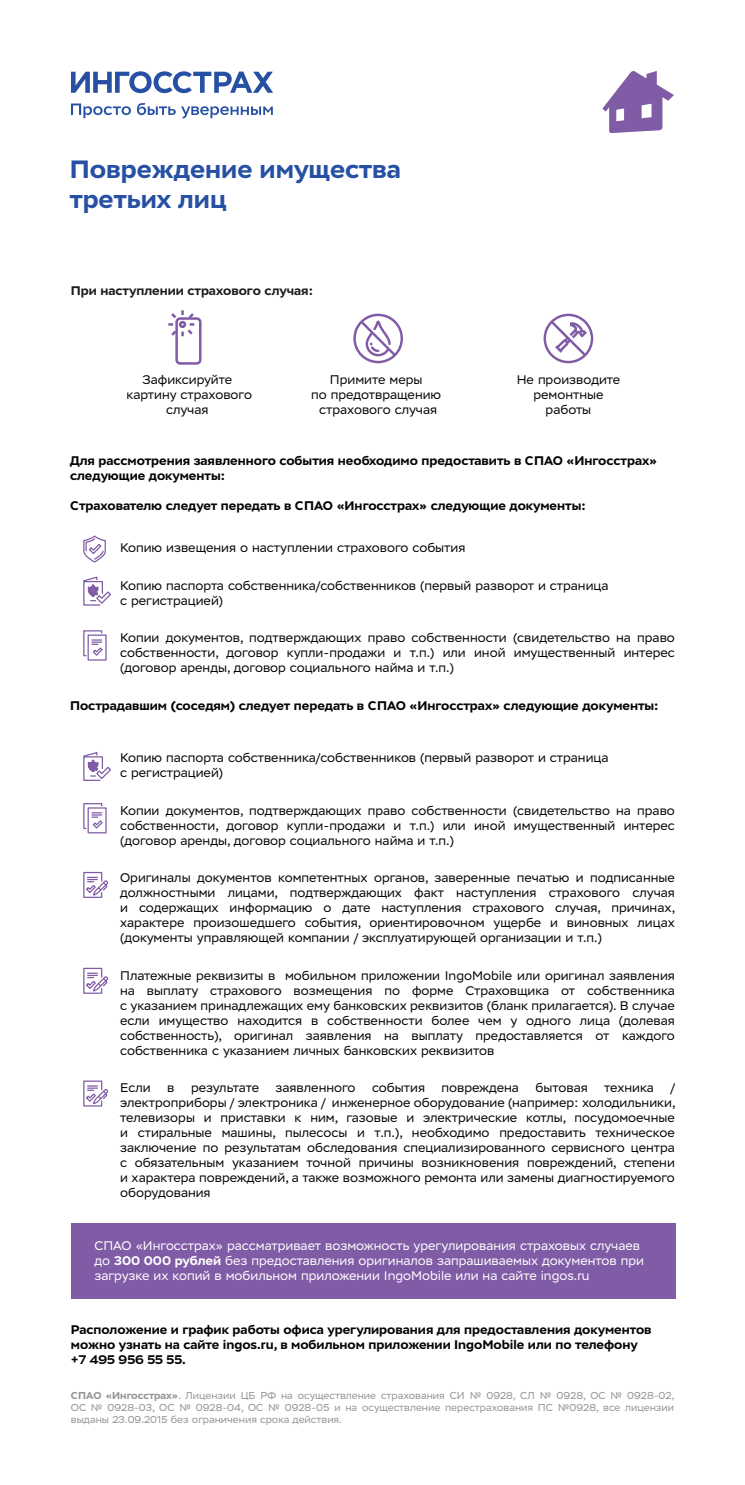
<style>
.page{position:relative;width:745px;height:1485px;background:#fff}
.page>*{position:absolute;margin:0;border:0;box-sizing:border-box;transform-origin:0 0}
.t1{font:700 25px/30px "Ingo Stem";color:#2650a3}
.t2{font:12.5px/15px "Ingo Stem";color:#040503;text-align:justify}
.t3{font:700 12.5px/15px "Ingo Stem";color:#040503}
.t4{font:12.5px/15px "Ingo Stem";color:#fff}
.t5{font:700 12.5px "Ingo Stem";color:#211d1e}
.t6{font:12.5px "Ingo Stem";letter-spacing:-.02em;color:#040503}
.t7{font:10px/12px "Ingo Stem";color:#929497;text-align:justify}
.s1{font-weight:700}
</style>
<div class="page">
<svg style="left:353px;top:314px;width:50px;height:49px"></svg>
<div style="left:71px;top:1224px;width:604px;height:75px;background:#805ba6"></div>
<svg style="left:602px;top:71px;width:71px;height:62px"></svg>
<svg style="left:71px;top:104px;width:60px;height:14px"></svg>
<svg style="left:137px;top:103px;width:136px;height:15px"></svg>
<svg style="left:71px;top:71px;width:202px;height:22px"></svg>
<div style="left:175px;top:317px;width:26px;height:48px;border:2px solid #805ba6;border-radius:4px"></div>
<svg style="left:168px;top:310px;width:28px;height:28px"></svg>
<svg style="left:543px;top:314px;width:50px;height:49px"></svg>
<svg style="left:83px;top:1080px;width:26px;height:27px"></svg>
<svg style="left:83px;top:576px;width:28px;height:30px"></svg>
<svg style="left:83px;top:535px;width:23px;height:28px"></svg>
<div style="left:87px;top:635px;width:19px;height:26px;border:1px solid #805ba6"></div>
<svg style="left:83px;top:630px;width:21px;height:27px"></svg>
<svg style="left:83px;top:752px;width:28px;height:29px"></svg>
<svg style="left:83px;top:871px;width:26px;height:27px"></svg>
<svg style="left:83px;top:967px;width:26px;height:27px"></svg>
<div style="left:87px;top:807px;width:19px;height:26px;border:1px solid #805ba6"></div>
<svg style="left:83px;top:803px;width:21px;height:27px"></svg>
<h1 class="t1" style="left:70px;top:154px;width:332px">Повреждение имущества третьих лиц</h1>
<p class="t5" style="left:71px;top:282px;width:243px">При наступлении страхового случая:</p>
<p class="t2" style="left:126px;top:372px;width:127px;text-align:center">Зафиксируйте картину страхового случая</p>
<p class="t2" style="left:311px;top:372px;width:131px;text-align:center">Примите меры<br>по предотвращению страхового случая</p>
<p class="t2" style="left:516px;top:372px;width:105px;text-align:center">Не производите ремонтные работы</p>
<p class="t3" style="left:70px;top:453px;width:588px">Для рассмотрения заявленного события необходимо предоставить в СПАО «Ингосстрах» следующие документы:</p>
<p class="t3" style="left:70px;top:498px;width:516px">Страхователю следует передать в СПАО «Ингосстрах» следующие документы:</p>
<p class="t2" style="left:120px;top:540px;width:346px">Копию извещения о наступлении страхового события</p>
<p class="t2" style="left:120px;top:578px;width:489px">Копию паспорта собственника/собственников (первый разворот и страница с регистрацией)</p>
<p class="t2" style="left:120px;top:630px;width:556px">Копии документов, подтверждающих право собственности (свидетельство на право собственности, договор купли-продажи и т.п.) или иной имущественный интерес (договор аренды, договор социального найма и т.п.)</p>
<p class="t3" style="left:70px;top:698px;width:589px">Пострадавшим (соседям) следует передать в СПАО «Ингосстрах» следующие документы:</p>
<p class="t2" style="left:120px;top:750px;width:489px">Копию паспорта собственника/собственников (первый разворот и страница с регистрацией)</p>
<p class="t2" style="left:120px;top:803px;width:556px">Копии документов, подтверждающих право собственности (свидетельство на право собственности, договор купли-продажи и т.п.) или иной имущественный интерес (договор аренды, договор социального найма и т.п.)</p>
<p class="t2" style="left:120px;top:870px;width:556px">Оригиналы документов компетентных органов, заверенные печатью и подписанные должностными лицами, подтверждающих факт наступления страхового случая и содержащих информацию о дате наступления страхового случая, причинах, характере произошедшего события, ориентировочном ущербе и виновных лицах (документы управляющей компании / эксплуатирующей организации и т.п.)</p>
<p class="t2" style="left:120px;top:968px;width:556px">Платежные реквизиты в мобильном приложении IngoMobile или оригинал заявления на выплату страхового возмещения по форме Страховщика от собственника с указанием принадлежащих ему банковских реквизитов (бланк прилагается). В случае если имущество находится в собственности более чем у одного лица (долевая собственность), оригинал заявления на выплату предоставляется от каждого собственника с указанием личных банковских реквизитов</p>
<p class="t2" style="left:120px;top:1080px;width:32px">Если</p>
<p class="t2" style="left:167px;top:1080px;width:9px">в</p>
<p class="t6" style="left:191px;top:1080px;width:70px">результате</p>
<p class="t2" style="left:275px;top:1080px;width:81px">заявленного</p>
<p class="t2" style="left:372px;top:1080px;width:54px">события</p>
<p class="t2" style="left:441px;top:1080px;width:79px">повреждена</p>
<p class="t2" style="left:535px;top:1080px;width:54px">бытовая</p>
<p class="t2" style="left:604px;top:1080px;width:51px">техника</p>
<p class="t2" style="left:120px;top:1080px;width:556px;text-indent:550px">/ электроприборы / электроника / инженерное оборудование (например: холодильники, телевизоры и приставки к ним, газовые и электрические котлы, посудомоечные и стиральные машины, пылесосы и т.п.), необходимо предоставить техническое заключение по результатам обследования специализированного сервисного центра с обязательным указанием точной причины возникновения повреждений, степени и характера повреждений, а также возможного ремонта или замены диагностируемого оборудования</p>
<p class="t4" style="left:94px;top:1238px;width:550px">СПАО «Ингосстрах» рассматривает возможность урегулирования страховых случаев до <span class="s1">300 000 рублей</span> без предоставления оригиналов запрашиваемых документов при загрузке их копий в мобильном приложении IngoMobile или на сайте ingos.ru</p>
<p class="t3" style="left:71px;top:1322px;width:581px">Расположение и график работы офиса урегулирования для предоставления документов можно узнать на сайте ingos.ru, в мобильном приложении IngoMobile или по телефону +7 495 956 55 55.</p>
<p class="t7" style="left:71px;top:1390px;width:604px"><span class="s1">СПАО «Ингосстрах»</span>. Лицензии ЦБ РФ на осуществление страхования СИ № 0928, СЛ № 0928, ОС № 0928-02, ОС № 0928-03, ОС № 0928-04, ОС № 0928-05 и на осуществление перестрахования ПС №0928, все лицензии выданы 23.09.2015 без ограничения срока действия.</p>
</div>
